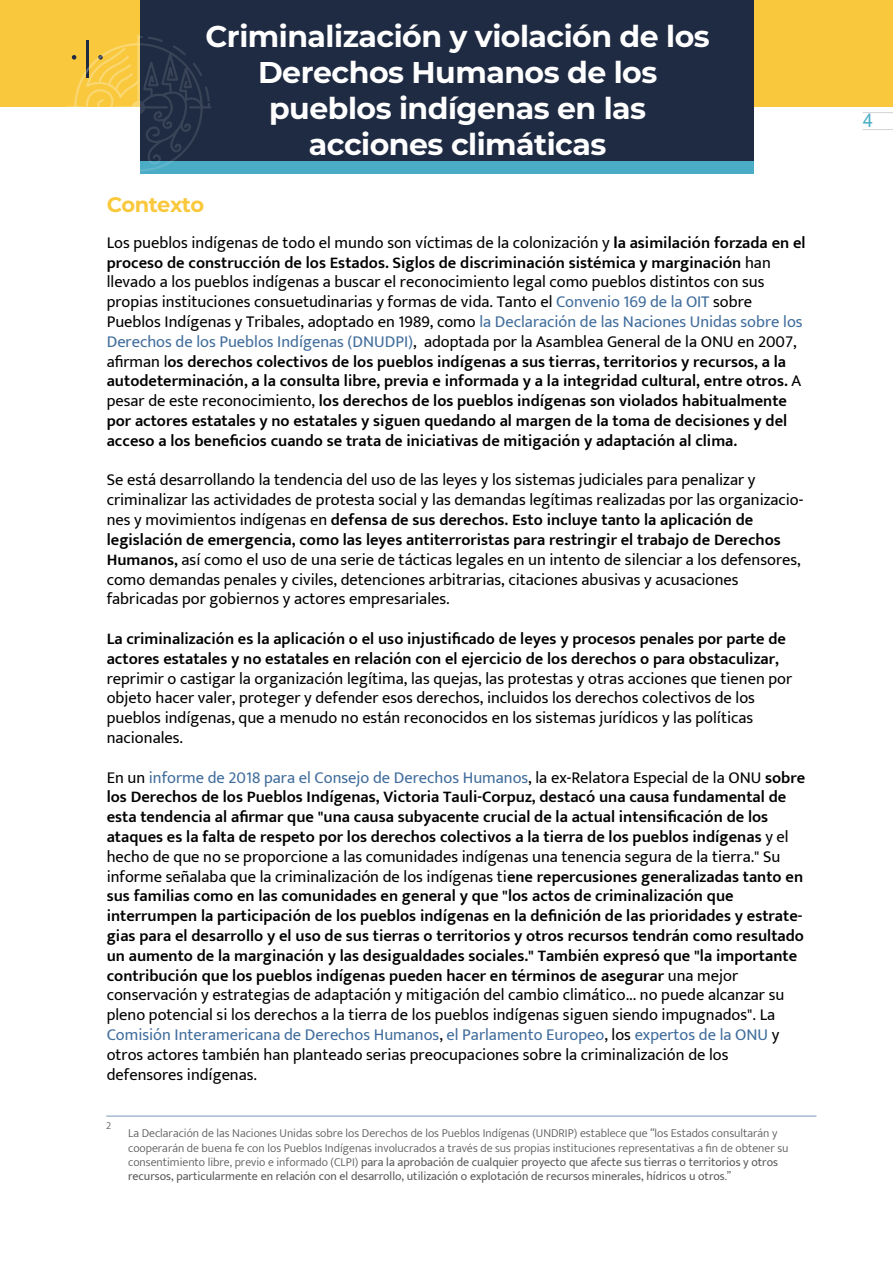
<style>
.page{position:relative;width:893px;height:1263px;background:#fff}
.page>*{position:absolute;margin:0;border:0;box-sizing:border-box;transform-origin:0 0}
.t1{font:300 54px "Montserrat";color:#1f2b42}
.t2{font:700 30px/36px "Montserrat";letter-spacing:-.015em;color:#fff;text-align:center}
.t3{font:700 21px "Montserrat";letter-spacing:-.025em;color:#f9c83c}
.t4{font:21px "Mukta";color:#4bacc6;scale:.9 1}
.t5{font:600 16.5px/19.8px "Mukta";color:#000}
.t6{font:16.5px/19.8px "Mukta";color:#000}
.t7{font:300 12px/14.4px "Mukta";color:#58595b}
.t8{font:300 10.5px "Mukta";color:#58595b}
.s1{font-weight:400}
.s2{font-weight:700}
.s3{font-weight:400;color:#416d9c}
.s4{font-weight:600}
</style>
<div class="page">
<hr style="left:863px;top:112px;width:30px;height:1px;background:#d1d3d4">
<hr style="left:863px;top:129px;width:30px;height:1px;background:#d1d3d4">
<div style="left:0;top:0;width:893px;height:106px;background:#f9c83c"></div>
<div style="left:140px;top:0;width:613px;height:162px;background:#1f2b42"></div>
<hr style="left:106px;top:1116px;width:710px;height:1px;background:#7a99ba">
<div style="left:140px;top:162px;width:613px;height:12px;background:#4bacc6"></div>
<svg style="left:64px;top:34px;width:147px;height:138px"></svg>
<h1 class="t1" style="left:68px;top:16px;width:41px">·I·</h1>
<h2 class="t2" style="left:205px;top:16px;width:506px">Criminalización y violación de los<br>Derechos Humanos de los pueblos indígenas en las acciones climáticas</h2>
<p class="t3" style="left:107px;top:189px;width:99px">Contexto</p>
<p class="t5" style="left:107px;top:232px;width:700px"><span class="s1">Los pueblos indígenas de todo el mundo son víctimas de la colonización y</span> <span class="s2">l</span>a asimilación forzada en el proceso de construcción de los Estados. Siglos de discriminación sistémica y marginación <span class="s1">han llevado a los pueblos indígenas a buscar el reconocimiento legal como pueblos distintos con sus propias instituciones consuetudinarias y formas de vida. Tanto el</span> <span class="s3">Convenio 169 de la OIT</span> <span class="s1">sobre Pueblos Indígenas y Tribales, adoptado en 1989, como</span> <span class="s3">la Declaración de las Naciones Unidas sobre los Derechos de los Pueblos Indígenas (DNUDPI)</span><span class="s1">, adoptada por la Asamblea General de la ONU en 2007, afirman l</span>os derechos colectivos de los pueblos indígenas a sus tierras, territorios y recursos, a la autodeterminación, a la consulta libre, previa e informada y a la integridad cultural, entre otros. <span class="s1">A pesar de este reconocimiento,</span> los derechos de los pueblos indígenas son violados habitualmente por actores estatales y no estatales y siguen quedando al margen de la toma de decisiones y del acceso a los beneficios cuando se trata de iniciativas de mitigación y adaptación al clima.</p>
<p class="t6" style="left:107px;top:470px;width:698px">Se está desarrollando la tendencia del uso de las leyes y los sistemas judiciales para penalizar y criminalizar las actividades de protesta social y las demandas legítimas realizadas por las organizacio&shy;nes y movimientos indígenas en <span class="s4">defensa de sus derechos. Esto incluye tanto la aplicación de legislación de emergencia, como las leyes antiterroristas para restringir el trabajo de Derechos Humanos,</span> así como el uso de una serie de tácticas legales en un intento de silenciar a los defensores, como demandas penales y civiles, detenciones arbitrarias, citaciones abusivas y acusaciones fabricadas por gobiernos y actores empresariales.</p>
<p class="t5" style="left:107px;top:628px;width:681px">La criminalización es la aplicación o el uso injustificado de leyes y procesos penales por parte de actores estatales y no estatales en relación con el ejercicio de los derechos o para obstaculizar,</p>
<p class="t6" style="left:107px;top:668px;width:687px">reprimir o castigar la organización legítima, las quejas, las protestas y otras acciones que tienen por objeto hacer valer, proteger y defender esos derechos, incluidos los derechos colectivos de los pueblos indígenas, que a menudo no están reconocidos en los sistemas jurídicos y las políticas nacionales.</p>
<p class="t5" style="left:107px;top:767px;width:700px"><span class="s1">En un</span> <span class="s3">informe de 2018 para el Consejo de Derechos Humanos</span><span class="s1">, la ex-Relatora Especial de la ONU</span> sobre los Derechos de los Pueblos Indígenas, Victoria Tauli-Corpuz, destacó una causa fundamental de esta tendencia al afirmar que "una causa subyacente crucial de la actual intensificación de los ataques es la falta de respeto por los derechos colectivos a la tierra de los pueblos indígenas <span class="s1">y el hecho de que no se proporcione a las comunidades indígenas una tenencia segura de la tierra." Su informe señalaba que la criminalización de los indígenas ti</span>ene repercusiones generalizadas tanto en sus familias como en las comunidades en general y que "los actos de criminalización que interrumpen la participación de los pueblos indígenas en la definición de las prioridades y estrate&shy;gias para el desarrollo y el uso de sus tierras o territorios y otros recursos tendrán como resultado un aumento de la marginación y las desigualdades sociales." También expresó que "la importante contribución que los pueblos indígenas pueden hacer en términos de asegurar <span class="s1">una mejor conservación y estrategias de adaptación y mitigación del cambio climático... no puede alcanzar su pleno potencial si los derechos a la tierra de los pueblos indígenas siguen siendo impugnados". La </span><span class="s3">Comisión Interamericana de Derechos Humanos</span><span class="s1">,</span> <span class="s3">el Parlamento Europeo</span><span class="s1">, los</span> <span class="s3">expertos de la ONU</span> <span class="s1">y otros actores también han planteado serias preocupaciones sobre la criminalización de los defensores indígenas.</span></p>
<p class="t8" style="left:106px;top:1119px;width:7px">2</p>
<p class="t7" style="left:128px;top:1126px;width:662px">La Declaración de las Naciones Unidas sobre los Derechos de los Pueblos Indígenas (UNDRIP) establece que “los Estados consultarán y cooperarán de buena fe con los Pueblos Indígenas involucrados a través de sus propias instituciones representativas a fin de obtener su consentimiento libre, previo e informado (CLPI) <span class="s1">para la aprobación de cualquier proyecto que afecte sus tierras o territorios y otros recursos, particularmente en relación con el desarrollo, utilización o explotación de recursos minerales, hídricos u otros</span>.”</p>
<p class="t4" style="left:863px;top:108px;width:13px">4</p>
</div>
